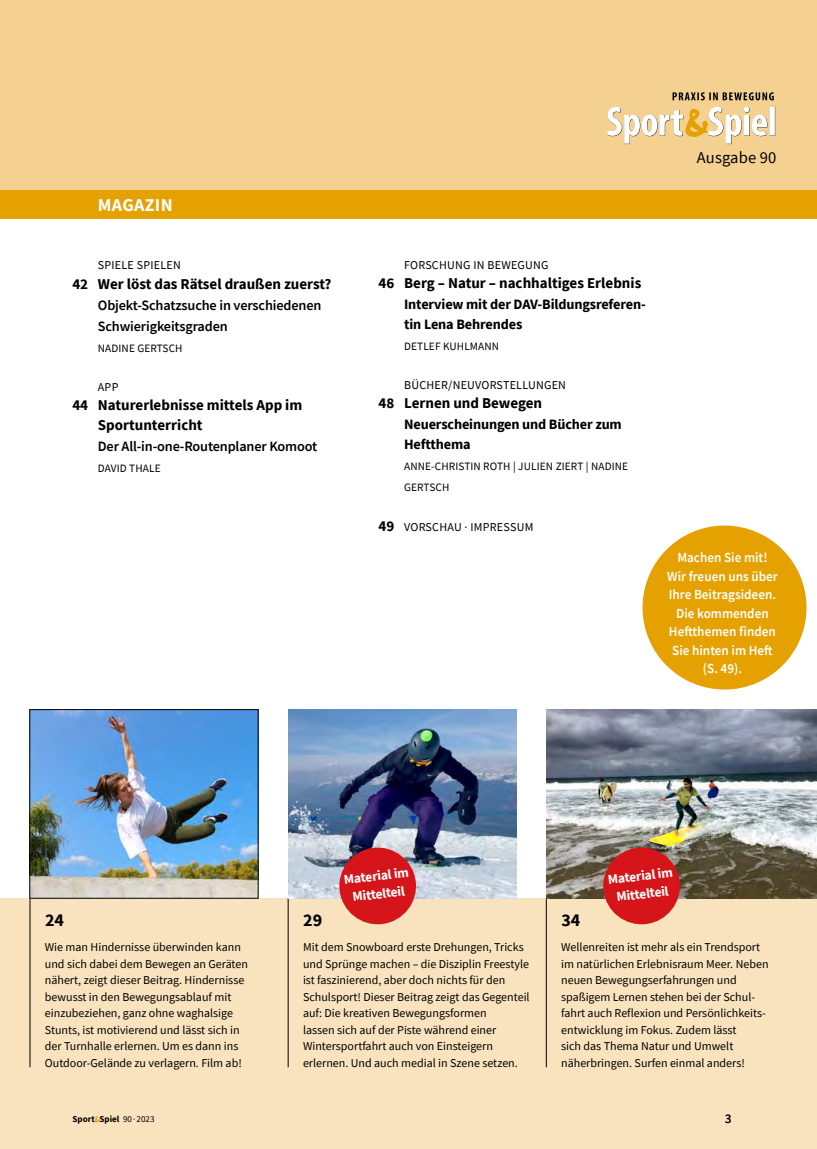
<style>
.page{position:relative;width:817px;height:1149px;background:#fff}
.page>*{position:absolute;margin:0;border:0;box-sizing:border-box;transform-origin:0 0}
.t1{font:700 18px "Source Sans Pro";letter-spacing:.02em;color:#fff}
.t2{font:700 18px "Source Sans Pro";color:#000}
.t3{font:16.5px "Source Sans Pro";letter-spacing:.01em;color:#000}
.t4{font:700 15px/19.5px "Source Sans Pro";color:#000}
.t5{font:700 14.25px/19.5px "Source Sans Pro";letter-spacing:-.01em;color:#000}
.t6{font:600 14.25px/21px "Source Sans Pro";letter-spacing:-.01em;color:#000}
.t7{font:600 13.8px/18.5px "Source Sans Pro";color:#fff;text-align:center;scale:.95 1}
.t8{font:700 13.5px/18px "Source Sans Pro";color:#fff;text-align:center}
.t9{font:600 13.5px "Source Sans Pro";color:#000}
.t10{font:12px/16.5px "Source Sans Pro";color:#000}
.t11{font:12px "Source Sans Pro";letter-spacing:.02em;color:#000}
.t12{font:11.25px/21px "Source Sans Pro";letter-spacing:.01em;color:#000}
.t13{font:700 9px "Source Sans Pro";color:#000}
.s1{font-weight:700;font-size:15px}
.s2{font-weight:400}
</style>
<div class="page">
<div style="left:0;top:0;width:816px;height:206px;background:#f4d091"></div>
<div style="left:0;top:191px;width:816px;height:28px;background:#e5a100"></div>
<div style="left:0;top:897px;width:816px;height:251px;background:#f9e3be"></div>
<svg style="left:672px;top:92px;width:101px;height:8px"></svg>
<hr style="left:30px;top:898px;width:1px;height:168px;background:#000">
<hr style="left:288px;top:898px;width:1px;height:168px;background:#000">
<hr style="left:546px;top:898px;width:1px;height:168px;background:#000">
<svg style="left:607px;top:106px;width:168px;height:38px"></svg>
<img style="left:32px;top:711px;width:224px;height:185px">
<div style="left:30px;top:709px;width:228px;height:189px;border:1px solid #000"></div>
<svg style="left:94px;top:1116px;width:6px;height:6px"></svg>
<div style="left:642px;top:525px;width:164px;height:164px;background:#e5a100;border-radius:50%"></div>
<img style="left:546px;top:709px;width:270px;height:189px">
<img style="left:288px;top:709px;width:228px;height:189px">
<svg style="left:337px;top:845px;width:81px;height:80px;background:#cf4546"></svg>
<svg style="left:600px;top:845px;width:82px;height:80px;background:#c83e3a"></svg>
<h1 class="t1" style="left:98px;top:192px;width:76px">MAGAZIN</h1>
<p class="t11" style="left:98px;top:257px;width:84px">SPIELE SPIELEN</p>
<p class="t4" style="left:72px;top:274px;width:261px">42 Wer löst das Rätsel draußen zuerst?</p>
<p class="t6" style="left:98px;top:294px;width:225px">Objekt-Schatzsuche in verschiedenen<br>Schwierigkeitsgraden</p>
<p class="t12" style="left:98px;top:337px;width:86px">NADINE GERTSCH</p>
<p class="t10" style="left:98px;top:378px;width:22px">APP</p>
<p class="t4" style="left:98px;top:395px;width:206px;text-indent:-26px">44 Naturerlebnisse mittels App im<br>Sportunterricht</p>
<p class="t6" style="left:98px;top:435px;width:221px">Der All-in-one-Routenplaner Komoot</p>
<p class="t12" style="left:98px;top:457px;width:64px">DAVID THALE</p>
<h2 class="t3" style="left:696px;top:147px;width:81px">Ausgabe 90</h2>
<p class="t11" style="left:404px;top:257px;width:146px">FORSCHUNG IN BEWEGUNG</p>
<p class="t4" style="left:378px;top:273px;width:264px">46 Berg – Natur – nachhaltiges Erlebnis</p>
<p class="t5" style="left:404px;top:294px;width:243px">Interview mit der DAV-Bildungsreferen&shy;tin Lena Behrendes</p>
<p class="t12" style="left:404px;top:335px;width:96px">DETLEF KUHLMANN</p>
<p class="t11" style="left:404px;top:377px;width:163px">BÜCHER/NEUVORSTELLUNGEN</p>
<p class="t4" style="left:378px;top:393px;width:165px">48 Lernen und Bewegen</p>
<p class="t5" style="left:404px;top:414px;width:219px">Neuerscheinungen und Bücher zum<br>Heftthema</p>
<p class="t12" style="left:404px;top:455px;width:225px">ANNE-CHRISTIN ROTH | JULIEN ZIERT | NADINE<br>GERTSCH</p>
<p class="t11" style="left:378px;top:519px;width:156px"><span class="s1">49</span> VORSCHAU · IMPRESSUM</p>
<p class="t7" style="left:667px;top:548px;width:118px">Machen Sie mit!<br>Wir freuen uns über<br>Ihre Beitragsideen.<br>Die kommenden<br>Heftthemen finden<br>Sie hinten im Heft (S. 49).</p>
<p class="t8" style="left:343px;top:870px;width:67px;rotate:-7deg">Material im<br>Mittelteil</p>
<p class="t8" style="left:606px;top:870px;width:67px;rotate:-7deg">Material im<br>Mittelteil</p>
<h1 class="t2" style="left:45px;top:907px;width:21px">24</h1>
<h1 class="t2" style="left:303px;top:907px;width:21px">29</h1>
<h1 class="t2" style="left:561px;top:907px;width:21px">34</h1>
<p class="t10" style="left:45px;top:938px;width:204px">Wie man Hindernisse überwinden kann und sich dabei dem Bewegen an Geräten nähert, zeigt dieser Beitrag. Hindernisse bewusst in den Bewegungsablauf mit einzubeziehen, ganz ohne waghalsige Stunts, ist motivierend und lässt sich in der Turnhalle erlernen. Um es dann ins Outdoor-Gelände zu verlagern. Film ab!</p>
<p class="t10" style="left:303px;top:938px;width:228px">Mit dem Snowboard erste Drehungen, Tricks und Sprünge machen – die Disziplin Freestyle ist faszinierend, aber doch nichts für den Schulsport! Dieser Beitrag zeigt das Gegenteil auf: Die kreativen Bewegungsformen<br>lassen sich auf der Piste während einer Wintersportfahrt auch von Einsteigern erlernen. Und auch medial in Szene setzen.</p>
<p class="t10" style="left:561px;top:938px;width:209px">Wellenreiten ist mehr als ein Trendsport im natürlichen Erlebnisraum Meer. Neben neuen Bewegungserfahrungen und spaßigem Lernen stehen bei der Schul&shy;fahrt auch Reflexion und Persönlichkeits&shy;entwicklung im Fokus. Zudem lässt<br>sich das Thema Natur und Umwelt näherbringen. Surfen einmal anders!</p>
<p class="t13" style="left:73px;top:1112px;width:83px">Sport Spiel <span class="s2">90 · 2023</span></p>
<p class="t9" style="left:724px;top:1108px;width:8px">3</p>
</div>
